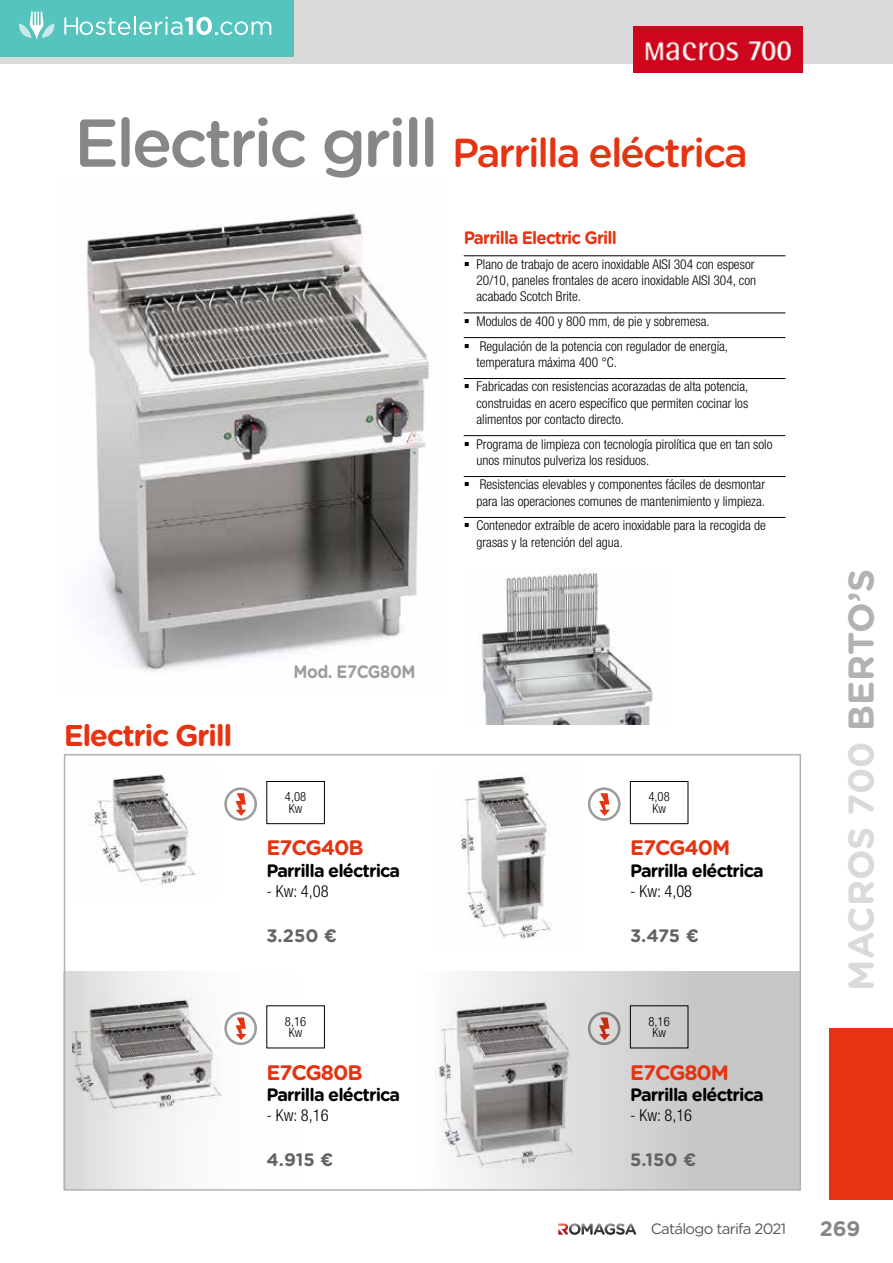
<style>
.page{position:relative;width:893px;height:1263px;background:#fff}
.page>*{position:absolute;margin:0;border:0;box-sizing:border-box;transform-origin:0 0}
.t1{font:500 40.5px "Gotham Rounded";letter-spacing:-.05em;color:#e63312}
.t2{font:700 36px "Gotham Rounded";color:#dadada}
.t3{font:700 30px "Gotham Rounded";letter-spacing:-.05em;color:#e63312}
.t4{font:700 21px "Gotham Rounded";letter-spacing:-.05em;color:#e63312}
.t5{font:700 21px "Gotham Rounded";color:#878787}
.t6{font:700 18px "Gotham Rounded";letter-spacing:-.05em;color:#000}
.t7{font:700 18px "Gotham Rounded";color:#646363}
.t8{font:700 18px "Gotham Rounded";letter-spacing:-.05em;color:#e63312;scale:.94 1}
.t9{font:700 18px "Gotham Rounded";letter-spacing:-.025em;color:#9d9d9c;scale:.9 1}
.t10{font:300 condensed 16.5px "Helvetica Neue";color:#000}
.t11{font:15px "Gotham Rounded";letter-spacing:-.05em;color:#575756}
.t12{font:300 condensed 13.5px/16.2px "Helvetica Neue";color:#000}
.t13{font:300 condensed 12.75px/11.4px "Helvetica Neue";color:#000;text-align:center}
.s1{font-size:67.5px;color:#878787}
.s2{color:#b3b2b2}
</style>
<div class="page">
<div style="left:0;top:0;width:893px;height:64px;background:#dadada"></div>
<svg style="left:558px;top:1223px;width:78px;height:12px"></svg>
<div style="left:829px;top:1028px;width:64px;height:171px;background:#e63312"></div>
<svg style="left:67px;top:972px;width:731px;height:216px"></svg>
<div style="left:64px;top:754px;width:737px;height:437px;border:2px solid #b3b2b2"></div>
<img style="left:86px;top:213px;width:347px;height:459px">
<hr style="left:464px;top:256px;width:321px;height:1px;background:#000">
<hr style="left:464px;top:313px;width:321px;height:1px;background:#000">
<hr style="left:464px;top:337px;width:321px;height:1px;background:#000">
<hr style="left:464px;top:378px;width:321px;height:1px;background:#000">
<hr style="left:464px;top:435px;width:321px;height:1px;background:#000">
<hr style="left:464px;top:476px;width:321px;height:1px;background:#000">
<hr style="left:464px;top:517px;width:321px;height:1px;background:#000">
<img style="left:633px;top:27px;width:170px;height:45px">
<div style="left:266px;top:781px;width:59px;height:43px;border:1px solid #000"></div>
<div style="left:630px;top:781px;width:58px;height:43px;border:1px solid #000"></div>
<img style="left:90px;top:774px;width:106px;height:113px">
<img style="left:72px;top:990px;width:149px;height:132px">
<img style="left:436px;top:990px;width:149px;height:178px">
<img style="left:460px;top:774px;width:91px;height:165px">
<svg style="left:226px;top:789px;width:30px;height:30px"></svg>
<div style="left:224px;top:787px;width:33px;height:34px;border:3px solid #9d9d9c;border-radius:50%"></div>
<svg style="left:235px;top:793px;width:11px;height:23px"></svg>
<svg style="left:221px;top:1009px;width:39px;height:39px"></svg>
<div style="left:226px;top:1013px;width:30px;height:31px;background:#fff;border-radius:50%"></div>
<div style="left:224px;top:1012px;width:33px;height:33px;border:3px solid #9d9d9c;border-radius:50%"></div>
<svg style="left:235px;top:1017px;width:11px;height:23px"></svg>
<svg style="left:589px;top:789px;width:30px;height:30px"></svg>
<div style="left:588px;top:787px;width:33px;height:34px;border:3px solid #9d9d9c;border-radius:50%"></div>
<svg style="left:599px;top:793px;width:11px;height:23px"></svg>
<svg style="left:585px;top:1009px;width:39px;height:39px"></svg>
<svg style="left:589px;top:1013px;width:30px;height:31px"></svg>
<div style="left:588px;top:1012px;width:33px;height:33px;border:3px solid #9d9d9c;border-radius:50%"></div>
<svg style="left:599px;top:1017px;width:11px;height:23px"></svg>
<img style="left:479px;top:568px;width:174px;height:156px">
<div style="left:0;top:0;width:293px;height:57px;background:#55c3be"></div>
<svg style="left:64px;top:16px;width:207px;height:19px"></svg>
<svg style="left:19px;top:11px;width:36px;height:29px"></svg>
<h1 class="t1" style="left:74px;top:123px;width:675px"><span class="s1">Electric grill</span> Parrilla eléctrica</h1>
<h3 class="t3" style="left:64px;top:714px;width:170px">Electric Grill</h3>
<h3 class="t9" style="left:293px;top:658px;width:137px">Mod. E7CG80M</h3>
<p class="t13" style="left:285px;top:791px;width:23px">4,08<br>Kw</p>
<h3 class="t4" style="left:266px;top:832px;width:99px">E7CG40B</h3>
<h3 class="t6" style="left:266px;top:857px;width:135px">Parrilla eléctrica</h3>
<p class="t10" style="left:266px;top:881px;width:64px">- Kw: 4,08</p>
<h3 class="t7" style="left:266px;top:922px;width:72px">3.250 €</h3>
<p class="t13" style="left:285px;top:1015px;width:23px">8,16<br>Kw</p>
<h3 class="t4" style="left:266px;top:1057px;width:98px">E7CG80B</h3>
<h3 class="t6" style="left:266px;top:1081px;width:135px">Parrilla eléctrica</h3>
<p class="t10" style="left:266px;top:1106px;width:64px">- Kw: 8,16</p>
<h3 class="t7" style="left:266px;top:1146px;width:68px">4.915 €</h3>
<h3 class="t8" style="left:464px;top:224px;width:164px">Parrilla Electric Grill</h3>
<p class="t12" style="left:476px;top:256px;width:281px;text-indent:-13px">▪ Plano de trabajo de acero inoxidable AISI 304 con espesor<br>20/10, paneles frontales de acero inoxidable AISI 304, con acabado Scotch Brite.</p>
<p class="t12" style="left:464px;top:313px;width:248px">▪ Modulos de 400 y 800 mm, de pie y sobremesa.</p>
<p class="t12" style="left:476px;top:338px;width:253px;text-indent:-13px">▪ Regulación de la potencia con regulador de energía, temperatura máxima 400 °C.</p>
<p class="t12" style="left:476px;top:378px;width:273px;text-align:justify;text-indent:-13px">▪ Fabricadas con resistencias acorazadas de alta potencia, construidas en acero específico que permiten cocinar los alimentos por contacto directo.</p>
<p class="t12" style="left:476px;top:436px;width:298px;text-indent:-13px">▪ Programa de limpieza con tecnología pirolítica que en tan solo unos minutos pulveriza los residuos.</p>
<p class="t12" style="left:464px;top:476px;width:303px;text-align:right">▪ Resistencias elevables y componentes fáciles de desmontar para las operaciones comunes de mantenimiento y limpieza.</p>
<p class="t12" style="left:476px;top:517px;width:291px;text-indent:-13px">▪ Contenedor extraíble de acero inoxidable para la recogida de grasas y la retención del agua.</p>
<p class="t13" style="left:648px;top:791px;width:23px">4,08<br>Kw</p>
<h3 class="t4" style="left:630px;top:832px;width:102px">E7CG40M</h3>
<h3 class="t6" style="left:630px;top:857px;width:135px">Parrilla eléctrica</h3>
<p class="t10" style="left:630px;top:881px;width:64px">- Kw: 4,08</p>
<h3 class="t7" style="left:630px;top:922px;width:70px">3.475 €</h3>
<p class="t13" style="left:648px;top:1015px;width:23px">8,16<br>Kw</p>
<h3 class="t4" style="left:630px;top:1057px;width:101px">E7CG80M</h3>
<h3 class="t6" style="left:630px;top:1081px;width:135px">Parrilla eléctrica</h3>
<p class="t10" style="left:630px;top:1106px;width:64px">- Kw: 8,16</p>
<h3 class="t7" style="left:630px;top:1146px;width:68px">5.150 €</h3>
<h2 class="t2" style="left:835px;top:991px;width:424px;rotate:-90deg">MACROS 700 <span class="s2">BERTO’S</span></h2>
<p class="t11" style="left:651px;top:1219px;width:137px">Catálogo tarifa 2021</p>
<h3 class="t5" style="left:820px;top:1213px;width:42px">269</h3>
</div>
